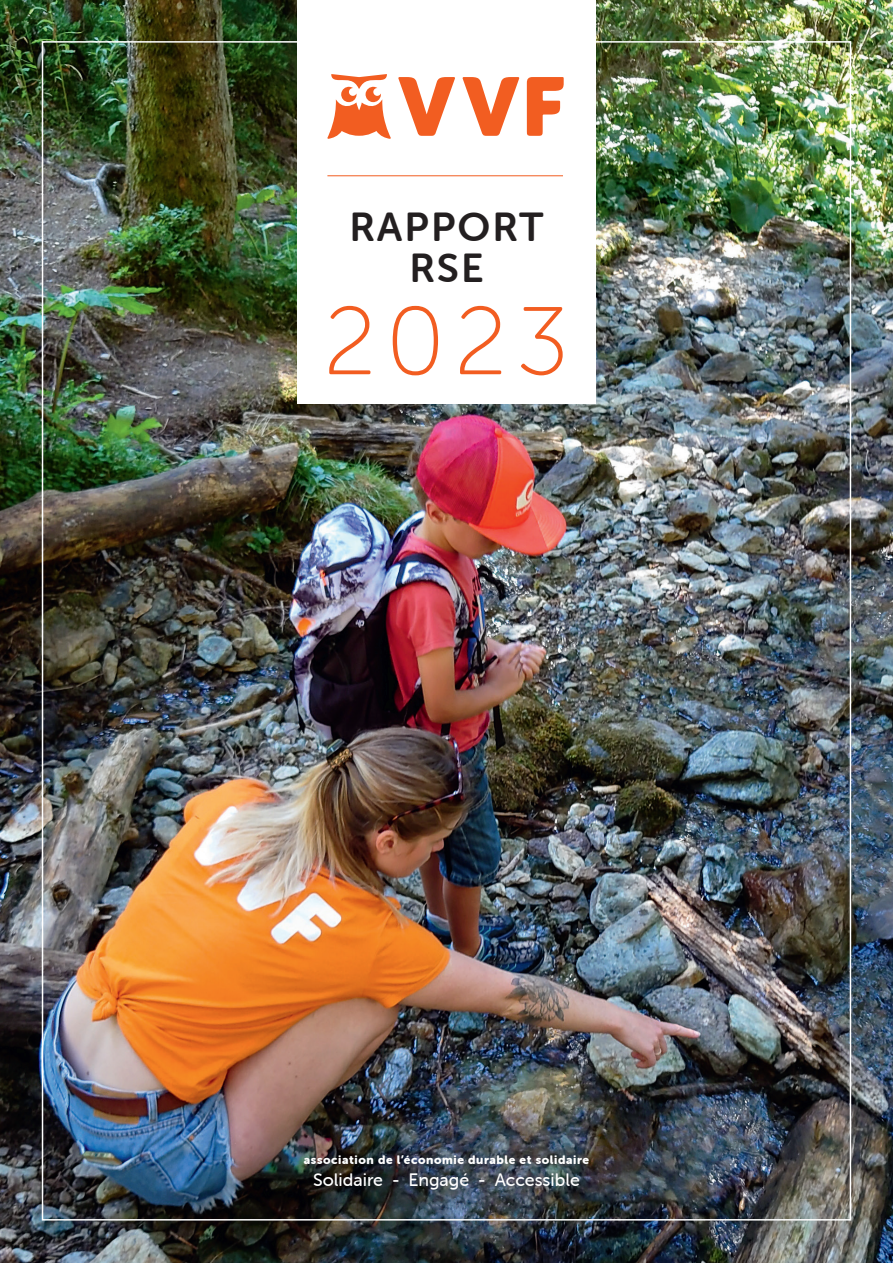
<style>
.page{position:relative;width:893px;height:1263px;background:#fff}
.page>*{position:absolute;margin:0;border:0;box-sizing:border-box;transform-origin:0 0}
.t1{font:96px "Museo Sans Rounded 100";color:#f25d21}
.t2{font:40.5px/40.5px "Museo Sans Rounded 700";letter-spacing:.05em;color:#231f20;text-align:center}
.t3{font:18px "Museo Sans Rounded 500";color:#fff}
.t4{font:12px "Museo Sans Rounded 900";letter-spacing:.05em;color:#fff}
</style>
<div class="page">
<img style="left:0;top:0;width:893px;height:1263px">
<div style="left:297px;top:0;width:299px;height:404px;background:#fff"></div>
<hr style="left:327px;top:175px;width:236px;height:1px;background:#f25d21">
<svg style="left:398px;top:77px;width:57px;height:59px"></svg>
<svg style="left:462px;top:77px;width:57px;height:59px"></svg>
<svg style="left:526px;top:77px;width:38px;height:59px"></svg>
<svg style="left:327px;top:74px;width:64px;height:65px"></svg>
<h2 class="t2" style="left:349px;top:207px;width:195px">RAPPORT<br>RSE</h2>
<h1 class="t1" style="left:324px;top:290px;width:247px">2023</h1>
<p class="t4" style="left:304px;top:1153px;width:287px">association de l’économie durable et solidaire</p>
<h3 class="t3" style="left:313px;top:1170px;width:268px">Solidaire - Engagé - Accessible</h3>
</div>
